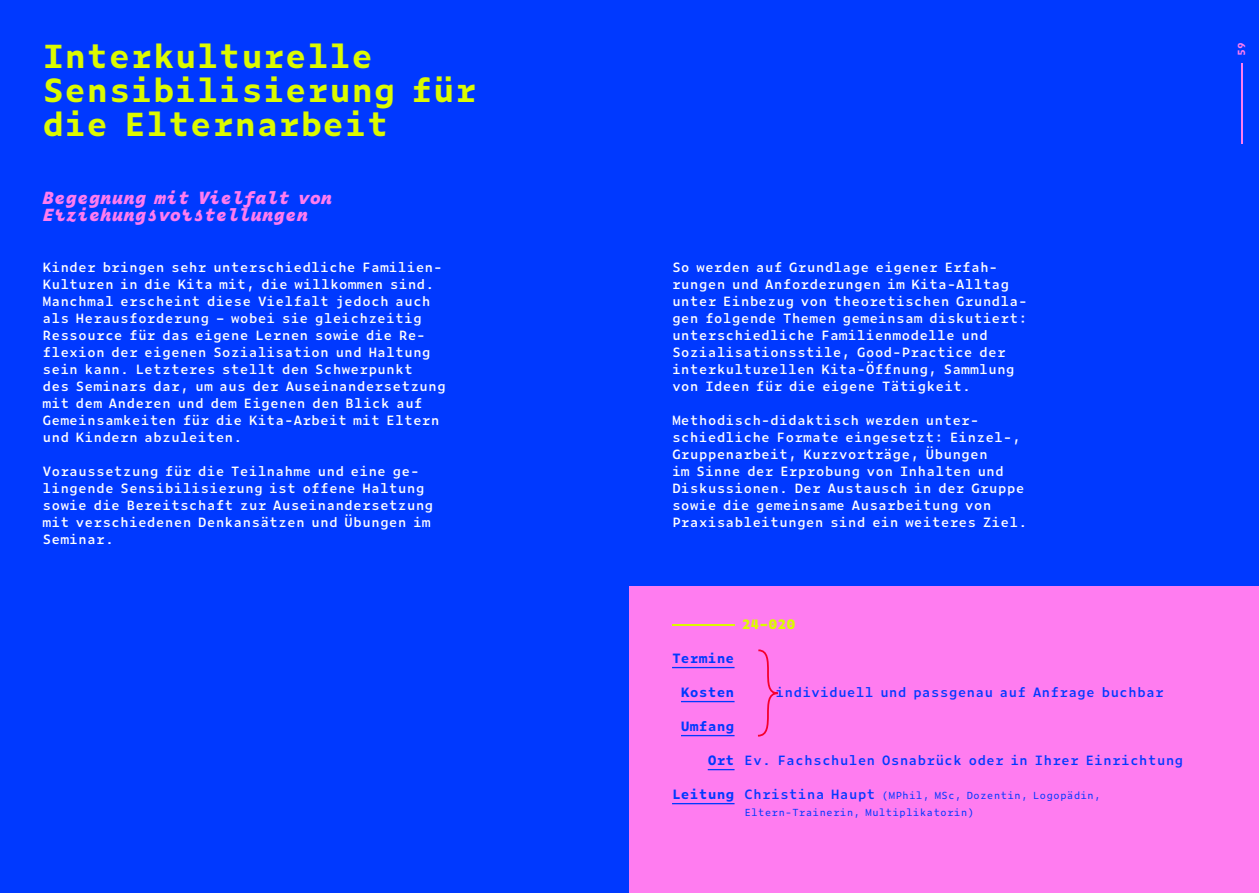
<style>
.page{position:relative;width:1259px;height:893px;background:#0039ff}
.page>*{position:absolute;margin:0;border:0;box-sizing:border-box;transform-origin:0 0}
.t1{font:700 31.5px/34px "Zeitung Mono Pro";color:#dcfb00}
.t2{font:italic 800 16.5px/17px "Zeitung Mono Pro";color:#ff7cf0}
.t3{font:600 12.75px/17px "Zeitung Mono Pro";color:#fff}
.t4{font:600 12.75px "Zeitung Mono Pro";color:#0039ff}
.t5{font:700 12.75px "Zeitung Mono Pro";color:#0039ff}
.t6{font:800 12.75px "Zeitung Mono Pro";color:#dcfb00}
.t7{font:9.75px/17px "Zeitung Mono Pro";color:#0039ff}
.t8{font:700 9.75px "Zeitung Mono Pro";color:#ff7cf0}
.s1{font-weight:700}
.s2{font-weight:700;font-size:12.75px}
.s3{font-weight:600;font-size:12.75px}
</style>
<div class="page">
<div style="left:629px;top:587px;width:630px;height:306px;background:#ff7cf0"></div>
<hr style="left:672px;top:667px;width:62px;height:1px;background:#0039ff">
<hr style="left:681px;top:701px;width:53px;height:1px;background:#0039ff">
<hr style="left:681px;top:735px;width:53px;height:1px;background:#0039ff">
<svg style="left:708px;top:769px;width:26px;height:1px"></svg>
<hr style="left:672px;top:803px;width:62px;height:1px;background:#0039ff">
<hr style="left:672px;top:624px;width:62px;height:2px;background:#dcfb00">
<svg style="left:757px;top:649px;width:21px;height:88px"></svg>
<hr style="left:1241px;top:63px;width:2px;height:81px;background:#ff7cf0">
<h1 class="t1" style="left:43px;top:37px;width:436px">Interkulturelle<br>Sensibilisierung für die Elternarbeit</h1>
<p class="t2" style="left:43px;top:188px;width:291px">Begegnung mit Vielfalt von<br>Erziehungsvorstellungen</p>
<p class="t3" style="left:43px;top:258px;width:405px">Kinder bringen sehr unterschiedliche Familien-Kulturen in die Kita mit, die willkommen sind.<br>Manchmal erscheint diese Vielfalt jedoch auch als Herausforderung – wobei sie gleichzeitig Ressource für das eigene Lernen sowie die Re&shy;flexion der eigenen Sozialisation und Haltung sein kann. Letzteres stellt den Schwerpunkt<br>des Seminars dar, um aus der Auseinandersetzung mit dem Anderen und dem Eigenen den Blick auf Gemeinsamkeiten für die Kita-Arbeit mit Eltern und Kindern abzuleiten.</p>
<p class="t3" style="left:43px;top:462px;width:392px">Voraussetzung für die Teilnahme und eine ge&shy;lingende Sensibilisierung ist offene Haltung sowie die Bereitschaft zur Auseinandersetzung mit verschiedenen Denkansätzen und Übungen im Seminar.</p>
<p class="t8" style="left:1233px;top:56px;width:15px;rotate:-90deg">59</p>
<p class="t3" style="left:672px;top:258px;width:357px">So werden auf Grundlage eigener Erfah&shy;rungen und Anforderungen im Kita-Alltag unter Einbezug von theoretischen Grundla&shy;gen folgende Themen gemeinsam diskutiert: unterschiedliche Familienmodelle und Sozialisationsstile, Good-Practice der interkulturellen Kita-Öffnung, Sammlung von Ideen für die eigene Tätigkeit.</p>
<p class="t3" style="left:672px;top:411px;width:357px">Methodisch-didaktisch werden unter&shy;schiedliche Formate eingesetzt: Einzel-, Gruppenarbeit, Kurzvorträge, Übungen<br>im Sinne der Erprobung von Inhalten und Diskussionen. Der Austausch in der Gruppe sowie die gemeinsame Ausarbeitung von Praxisableitungen sind ein weiteres Ziel.</p>
<p class="t6" style="left:741px;top:613px;width:55px">24–020</p>
<p class="t5" style="left:672px;top:648px;width:64px">Termine</p>
<p class="t5" style="left:681px;top:682px;width:55px">Kosten</p>
<p class="t4" style="left:775px;top:682px;width:390px">individuell und passgenau auf Anfrage buchbar</p>
<p class="t5" style="left:681px;top:716px;width:55px">Umfang</p>
<p class="t4" style="left:708px;top:750px;width:477px"><span class="s1">Ort</span> Ev. Fachschulen Osnabrück oder in Ihrer Einrichtung</p>
<p class="t7" style="left:744px;top:787px;width:358px;text-indent:-72px"><span class="s2">Leitung</span> <span class="s3">Christina Haupt</span> (MPhil, MSc, Dozentin, Logopädin,<br>Eltern-Trainerin, Multiplikatorin)</p>
</div>
